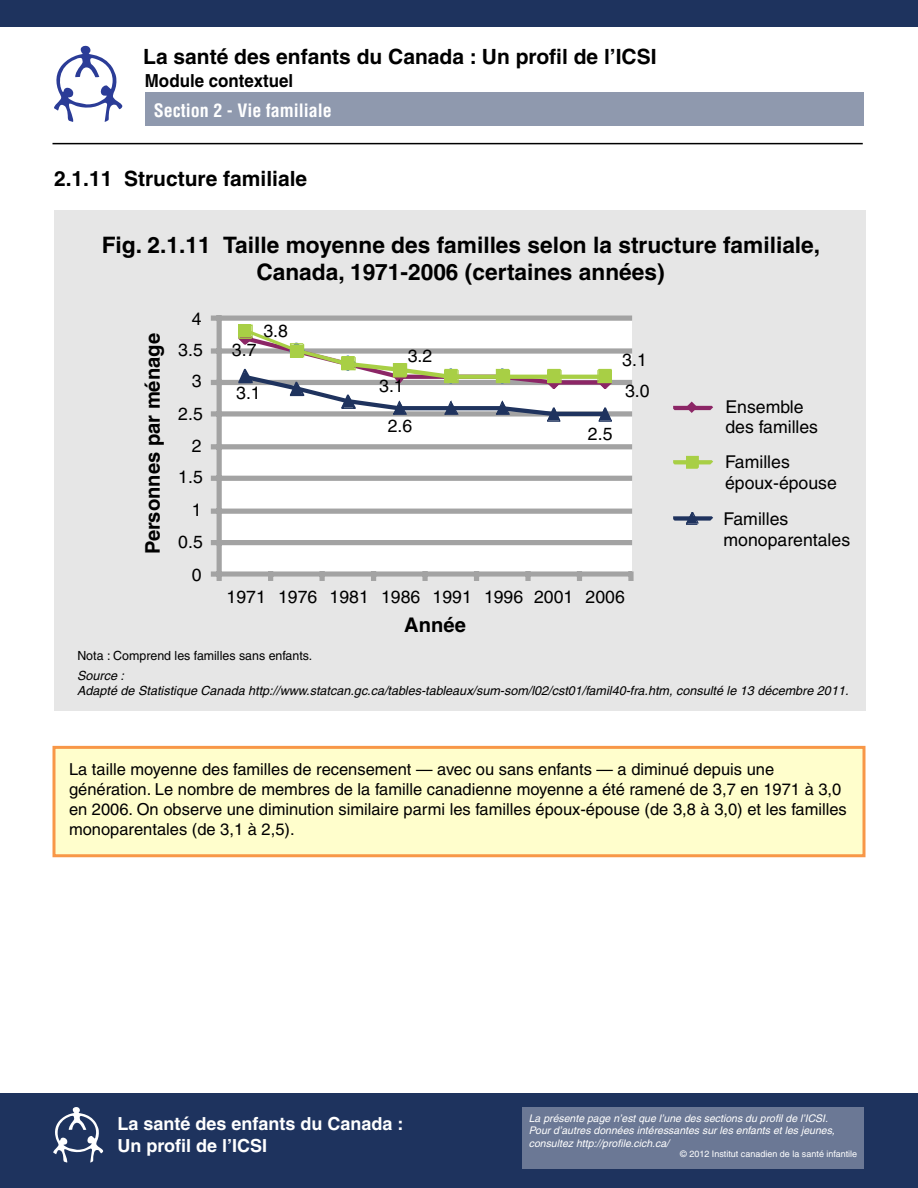
<style>
.page{position:relative;width:918px;height:1188px;background:#fff}
.page>*{position:absolute;margin:0;border:0;box-sizing:border-box;transform-origin:0 0}
.t1{font:700 22.65px/27px "Helvetica";color:#000;text-align:center}
.t2{font:700 21px "Helvetica";color:#000}
.t3{font:700 20.25px "Helvetica";color:#000}
.t4{font:700 18px/21.6px "Helvetica";color:#fff}
.t5{font:700 condensed 18px "Helvetica";color:#fff}
.t6{font:700 18px "Helvetica";color:#000;scale:.94 1}
.t7{font:17.7px/20.4px "Helvetica";color:#000}
.t8{font:16.5px/19.8px "Helvetica";color:#000}
.t9{font:italic 12.6px/14.5px "Helvetica";color:#000}
.t10{font:12.6px "Helvetica";color:#000}
.t11{font:italic 10.5px/12.6px "Helvetica";color:#fff}
.t12{font:9px "Helvetica";color:#fff}
</style>
<div class="page">
<div style="left:0;top:1093px;width:918px;height:95px;background:#1e335e"></div>
<svg style="left:53px;top:1107px;width:50px;height:56px"></svg>
<svg style="left:54px;top:46px;width:68px;height:76px"></svg>
<div style="left:522px;top:1107px;width:342px;height:62px;background:#6b7895"></div>
<hr style="left:52px;top:143px;width:811px;height:1px;background:#000">
<div style="left:0;top:0;width:918px;height:27px;background:#1e335e"></div>
<div style="left:145px;top:93px;width:719px;height:33px;background:#8f99ae"></div>
<div style="left:54px;top:747px;width:810px;height:109px;background:#fffecc"></div>
<div style="left:52px;top:746px;width:814px;height:111px;border:3px solid #f89747"></div>
<div style="left:54px;top:210px;width:812px;height:501px;background:#e6e6e6"></div>
<div style="left:220px;top:319px;width:412px;height:257px;background:#fff"></div>
<div style="left:217px;top:540px;width:415px;height:5px;border:4px solid #a3a3a3"></div>
<div style="left:217px;top:509px;width:415px;height:5px;border:4px solid #a3a3a3"></div>
<div style="left:217px;top:476px;width:415px;height:5px;border:4px solid #a3a3a3"></div>
<div style="left:217px;top:444px;width:415px;height:5px;border:4px solid #a3a3a3"></div>
<div style="left:217px;top:411px;width:415px;height:6px;border:4px solid #a3a3a3"></div>
<div style="left:217px;top:380px;width:415px;height:5px;border:4px solid #a3a3a3"></div>
<div style="left:217px;top:348px;width:415px;height:6px;border:4px solid #a3a3a3"></div>
<div style="left:217px;top:316px;width:415px;height:5px;border:4px solid #a3a3a3"></div>
<div style="left:217px;top:316px;width:5px;height:259px;border:4px solid #a3a3a3"></div>
<div style="left:211px;top:571px;width:9px;height:6px;border:4px solid #a3a3a3"></div>
<div style="left:211px;top:540px;width:9px;height:5px;border:4px solid #a3a3a3"></div>
<div style="left:211px;top:509px;width:9px;height:5px;border:4px solid #a3a3a3"></div>
<div style="left:211px;top:476px;width:9px;height:5px;border:4px solid #a3a3a3"></div>
<div style="left:211px;top:444px;width:9px;height:5px;border:4px solid #a3a3a3"></div>
<div style="left:211px;top:411px;width:9px;height:6px;border:4px solid #a3a3a3"></div>
<div style="left:211px;top:380px;width:9px;height:5px;border:4px solid #a3a3a3"></div>
<div style="left:211px;top:348px;width:9px;height:6px;border:4px solid #a3a3a3"></div>
<div style="left:211px;top:316px;width:9px;height:5px;border:4px solid #a3a3a3"></div>
<div style="left:217px;top:571px;width:415px;height:6px;border:4px solid #a3a3a3"></div>
<div style="left:217px;top:571px;width:5px;height:10px;border:4px solid #a3a3a3"></div>
<div style="left:268px;top:571px;width:5px;height:10px;border:4px solid #a3a3a3"></div>
<div style="left:320px;top:571px;width:5px;height:10px;border:4px solid #a3a3a3"></div>
<div style="left:371px;top:571px;width:5px;height:10px;border:4px solid #a3a3a3"></div>
<div style="left:422px;top:571px;width:6px;height:10px;border:4px solid #a3a3a3"></div>
<div style="left:474px;top:571px;width:5px;height:10px;border:4px solid #a3a3a3"></div>
<div style="left:525px;top:571px;width:6px;height:10px;border:4px solid #a3a3a3"></div>
<div style="left:577px;top:571px;width:5px;height:10px;border:4px solid #a3a3a3"></div>
<div style="left:628px;top:571px;width:6px;height:10px;border:4px solid #a3a3a3"></div>
<svg style="left:238px;top:325px;width:374px;height:97px"></svg>
<svg style="left:673px;top:402px;width:40px;height:11px"></svg>
<svg style="left:673px;top:456px;width:40px;height:13px"></svg>
<svg style="left:673px;top:512px;width:40px;height:13px"></svg>
<p class="t2" style="left:143px;top:43px;width:515px">La santé des enfants du Canada : Un profil de l’ICSI</p>
<p class="t5" style="left:154px;top:99px;width:180px">Section 2 - Vie familiale</p>
<p class="t6" style="left:145px;top:70px;width:159px">Module contextuel</p>
<p class="t2" style="left:54px;top:165px;width:255px">2.1.11 Structure familiale</p>
<h1 class="t1" style="left:102px;top:231px;width:720px">Fig. 2.1.11 Taille moyenne des familles selon la structure familiale,<br>Canada, 1971-2006 (certaines années)</h1>
<p class="t7" style="left:192px;top:308px;width:11px">4</p>
<p class="t7" style="left:263px;top:321px;width:26px">3.8</p>
<p class="t3" style="left:140px;top:554px;width:223px;rotate:-90deg">Personnes par ménage</p>
<p class="t7" style="left:232px;top:340px;width:26px">3.7</p>
<p class="t7" style="left:178px;top:340px;width:26px">3.5</p>
<p class="t7" style="left:192px;top:371px;width:11px">3</p>
<p class="t7" style="left:236px;top:382px;width:26px">3.1</p>
<p class="t7" style="left:178px;top:404px;width:26px">2.5</p>
<p class="t7" style="left:192px;top:435px;width:11px">2</p>
<p class="t7" style="left:178px;top:467px;width:26px">1.5</p>
<p class="t7" style="left:192px;top:500px;width:11px">1</p>
<p class="t7" style="left:178px;top:531px;width:26px">0.5</p>
<p class="t7" style="left:192px;top:564px;width:11px">0</p>
<p class="t7" style="left:408px;top:345px;width:26px">3.2</p>
<p class="t7" style="left:622px;top:350px;width:26px">3.1</p>
<p class="t7" style="left:379px;top:375px;width:26px">3.1</p>
<p class="t7" style="left:625px;top:381px;width:26px">3.0</p>
<p class="t7" style="left:388px;top:415px;width:26px">2.6</p>
<p class="t7" style="left:588px;top:424px;width:26px">2.5</p>
<p class="t7" style="left:227px;top:587px;width:400px">1971 1976 1981 1986 1991 1996 2001 2006</p>
<p class="t3" style="left:404px;top:613px;width:63px">Année</p>
<p class="t10" style="left:77px;top:649px;width:236px">Nota : Comprend les familles sans enfants.</p>
<p class="t7" style="left:725px;top:397px;width:94px">Ensemble des familles</p>
<p class="t7" style="left:725px;top:452px;width:113px">Familles époux-épouse</p>
<p class="t7" style="left:724px;top:509px;width:128px">Familles monoparentales</p>
<p class="t9" style="left:77px;top:669px;width:776px">Source :<br>Adapté de Statistique Canada http://www.statcan.gc.ca/tables-tableaux/sum-som/l02/cst01/famil40-fra.htm,consulté le 13 décembre 2011.</p>
<p class="t8" style="left:69px;top:759px;width:779px">La taille moyenne des familles de recensement — avec ou sans enfants — a diminué depuis une génération. Le nombre de membres de la famille canadienne moyenne a été ramené de 3,7 en 1971 à 3,0 en 2006. On observe une diminution similaire parmi les familles époux-épouse (de 3,8 à 3,0) et les familles monoparentales (de 3,1 à 2,5).</p>
<p class="t4" style="left:118px;top:1113px;width:288px">La santé des enfants du Canada :<br>Un profil de l’ICSI</p>
<p class="t11" style="left:529px;top:1112px;width:307px">La présente page n’est que l’une des sections du profil de l’ICSI.<br>Pour d’autres données intéressantes sur les enfants et les jeunes, consultez http://profile.cich.ca/</p>
<p class="t12" style="left:680px;top:1149px;width:178px">© 2012 Institut canadien de la santé infantile</p>
</div>
